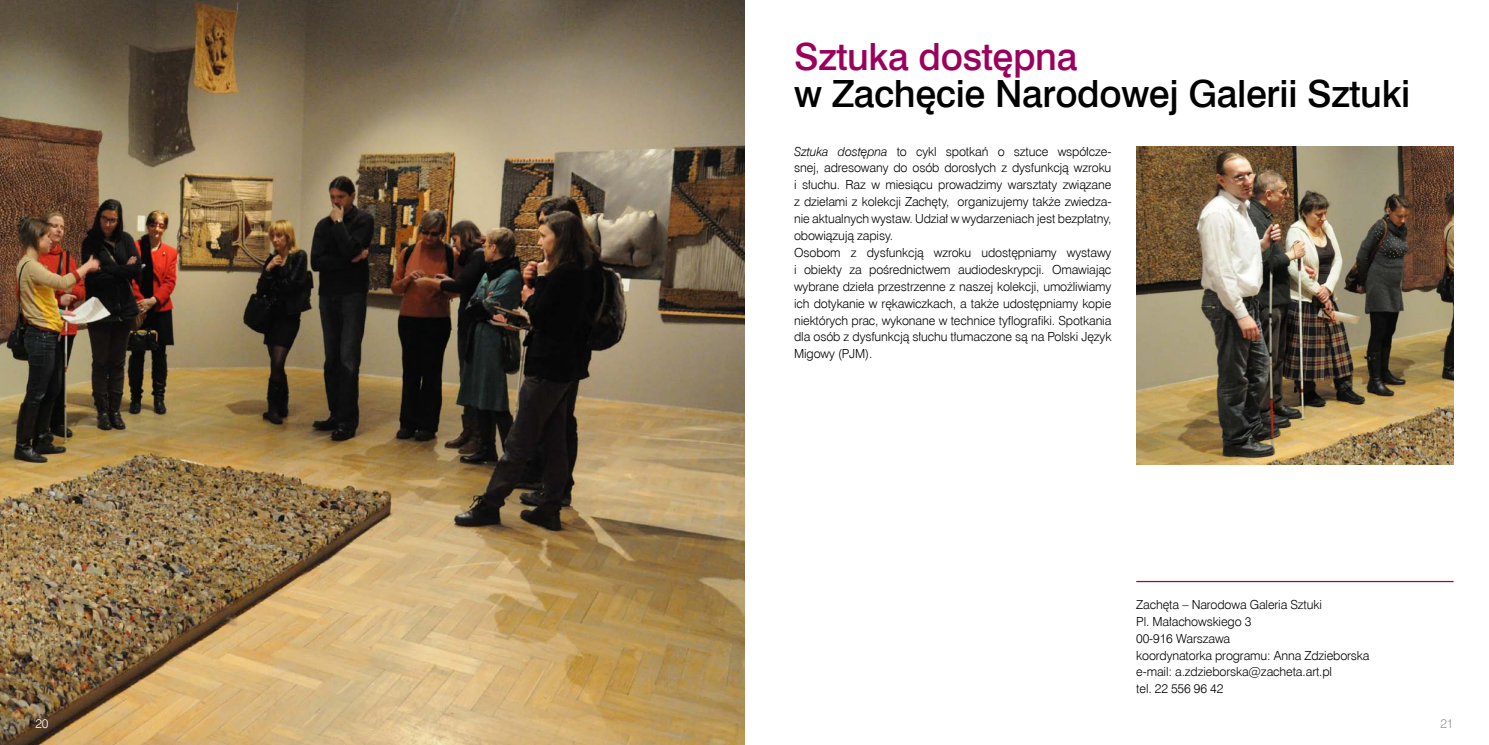
<style>
.page{position:relative;width:1489px;height:745px;background:#fff}
.page>*{position:absolute;margin:0;border:0;box-sizing:border-box;transform-origin:0 0}
.t1{font:37.5px "Swis 721 Md EU";letter-spacing:-.01em;color:#000}
.t2{font:37.5px "Swis 721 Md EU";letter-spacing:-.01em;color:#9a005c}
.t3{font:12.5px/16.9px "Swis 721 Lt EU";letter-spacing:-.01em;color:#000}
.t4{font:12.5px "Swis 721 Lt EU";color:#fff}
.t5{font:12.5px "Swis 721 Lt EU";color:#939598}
.s1{font-style:italic}
</style>
<div class="page">
<img style="left:0;top:0;width:744px;height:744px">
<img style="left:1136px;top:146px;width:317px;height:318px">
<hr style="left:1136px;top:580px;width:317px;height:1px;background:#9a005c">
<h1 class="t2" style="left:794px;top:33px;width:285px">Sztuka dostępna</h1>
<h1 class="t1" style="left:794px;top:71px;width:618px">w Zachęcie Narodowej Galerii Sztuki</h1>
<p class="t3" style="left:794px;top:143px;width:319px"><span class="s1">Sztuka dostępna</span> to cykl spotkań o sztuce współcze&shy;snej, adresowany do osób dorosłych z dysfunkcją wzroku i słuchu. Raz w miesiącu prowadzimy warsztaty związane z dziełami z kolekcji Zachęty, organizujemy także zwiedza&shy;nie aktualnych wystaw. Udział w wydarzeniach jest bezpłatny, obowiązują zapisy.<br>Osobom z dysfunkcją wzroku udostępniamy wystawy i obiekty za pośrednictwem audiodeskrypcji. Omawiając wybrane dzieła przestrzenne z naszej kolekcji, umożliwiamy ich dotykanie w rękawiczkach, a także udostępniamy kopie niektórych prac, wykonane w technice tyflografiki. Spotkania dla osób z dysfunkcją słuchu tłumaczone są na Polski Język Migowy (PJM).</p>
<p class="t3" style="left:1136px;top:596px;width:235px">Zachęta – Narodowa Galeria Sztuki<br>Pl. Małachowskiego 3<br>00-916 Warszawa<br>koordynatorka programu: Anna Zdzieborska e-mail: a.zdzieborska@zacheta.art.pl<br>tel. 22 556 96 42</p>
<p class="t4" style="left:35px;top:715px;width:15px">20</p>
<p class="t5" style="left:1440px;top:715px;width:15px">21</p>
</div>
